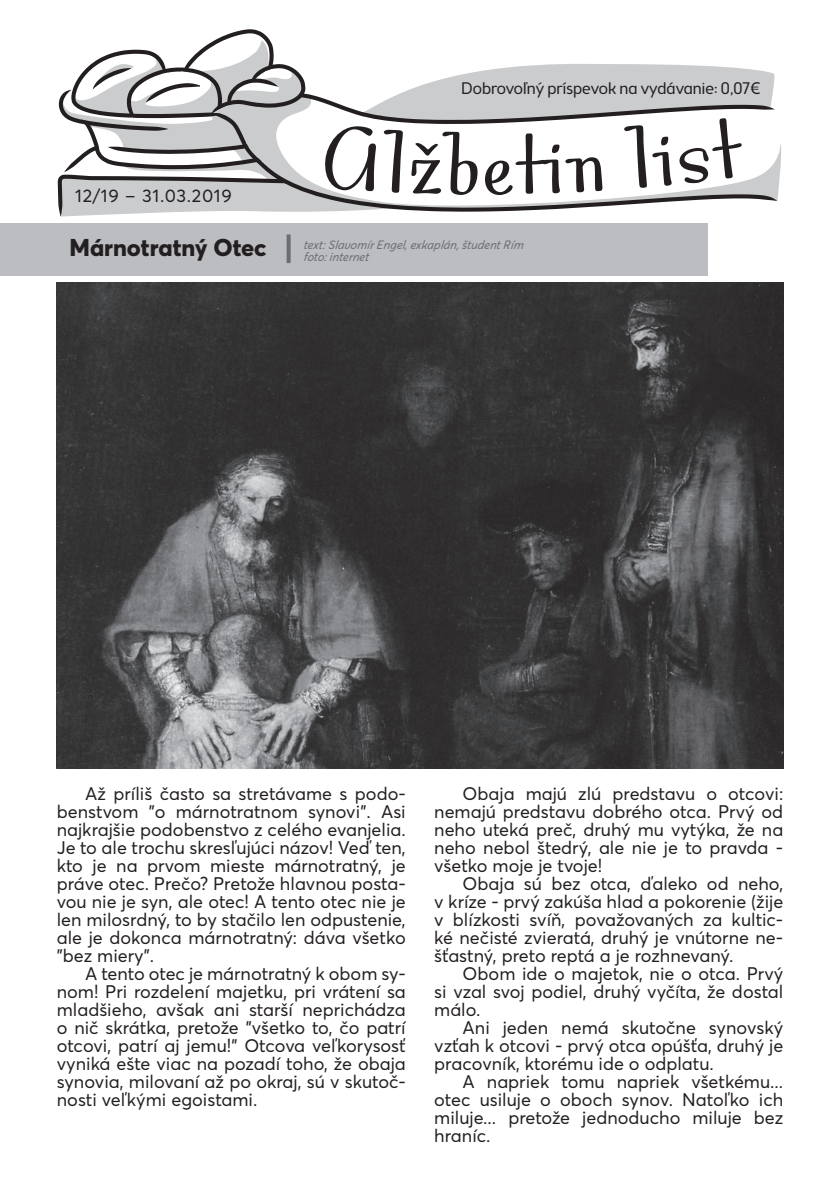
<style>
.page{position:relative;width:840px;height:1191px;background:#fff}
.page>*{position:absolute;margin:0;border:0;box-sizing:border-box;transform-origin:0 0}
.t1{font:800 24px "Averta";color:#231f20}
.t2{font:18px/18px "Averta";color:#231f20;text-align:justify}
.t3{font:18px "Averta";letter-spacing:.04em;color:#231f20}
.t4{font:300 16.6px "Brooklyn Samuels Five";color:#231f20}
.t5{font:italic 12px/12px "Averta";color:#6c6d70}
</style>
<div class="page">
<svg style="left:58px;top:29px;width:717px;height:187px"></svg>
<div style="left:0;top:223px;width:706px;height:53px;background:#bcbdc0"></div>
<svg style="left:286px;top:234px;width:4px;height:29px"></svg>
<img style="left:57px;top:283px;width:725px;height:485px">
<p class="t4" style="left:461px;top:79px;width:301px">Dobrovoľný príspevok na vydávanie: 0,07€</p>
<p class="t3" style="left:75px;top:184px;width:158px">12/19 – 31.03.2019</p>
<h1 class="t1" style="left:69px;top:232px;width:198px">Márnotratný Otec</h1>
<p class="t5" style="left:303px;top:239px;width:224px">text:SlavomírEngel,exkaplán,študentRím foto:internet</p>
<p class="t2" style="left:57px;top:784px;width:350px;text-indent:28px">Až príliš často sa stretávame s podo&shy;benstvom "o márnotratnom synovi". Asi najkrajšie podobenstvo z celého evanjelia.<br>Je to ale trochu skresľujúci názov! Veď ten, kto je na prvom mieste márnotratný, je práve otec. Prečo? Pretože hlavnou posta&shy;vou nie je syn, ale otec! A tento otec nie je len milosrdný, to by stačilo len odpustenie, ale je dokonca márnotratný: dáva všetko "bez miery".</p>
<p class="t2" style="left:57px;top:964px;width:350px;text-indent:28px">A tento otec je márnotratný k obom sy&shy;nom! Pri rozdelení majetku, pri vrátení sa mladšieho, avšak ani starší neprichádza o nič skrátka, pretože "všetko to, čo patrí otcovi, patrí aj jemu!" Otcova veľkorysosť vyniká ešte viac na pozadí toho, že obaja synovia, milovaní až po okraj, sú v skutoč&shy;nosti veľkými egoistami.</p>
<p class="t2" style="left:434px;top:784px;width:350px;text-indent:28px">Obaja majú zlú predstavu o otcovi: nemajú predstavu dobrého otca. Prvý od neho uteká preč, druhý mu vytýka, že na neho nebol štedrý, ale nie je to pravda - všetko moje je tvoje!</p>
<p class="t2" style="left:434px;top:874px;width:350px;text-indent:28px">Obaja sú bez otca, ďaleko od neho, v kríze - prvý zakúša hlad a pokorenie (žije v blízkosti svíň, považovaných za kultic&shy;ké nečisté zvieratá, druhý je vnútorne ne&shy;šťastný, preto reptá a je rozhnevaný.</p>
<p class="t2" style="left:434px;top:964px;width:350px;text-indent:28px">Obom ide o majetok, nie o otca. Prvý si vzal svoj podiel, druhý vyčíta, že dostal málo.</p>
<p class="t2" style="left:434px;top:1018px;width:350px;text-indent:28px">Ani jeden nemá skutočne synovský vzťah k otcovi - prvý otca opúšťa, druhý je pracovník, ktorému ide o odplatu.</p>
<p class="t2" style="left:434px;top:1072px;width:350px;text-indent:28px">A napriek tomu napriek všetkému... otec usiluje o oboch synov. Natoľko ich miluje... pretože jednoducho miluje bez hraníc.</p>
</div>
